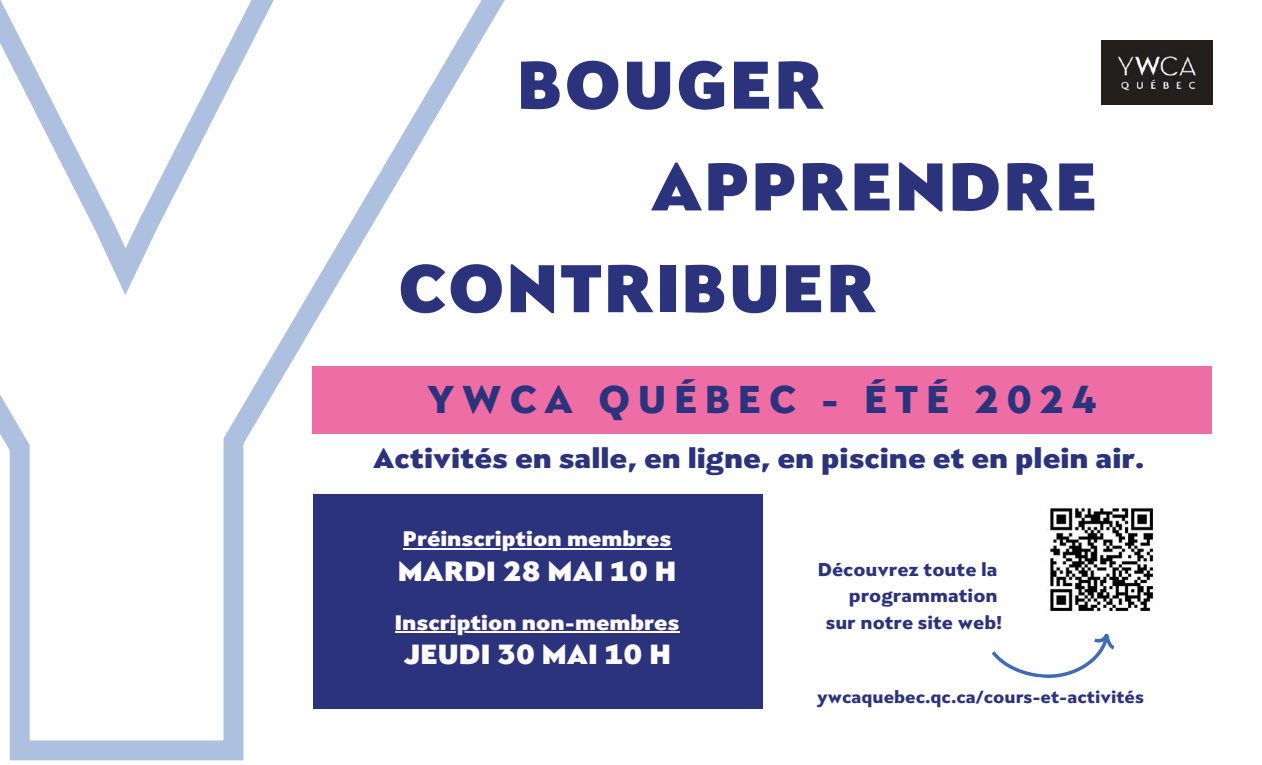
<style>
.page{position:relative;width:1262px;height:765px;background:#fff}
.page>*{position:absolute;margin:0;border:0;box-sizing:border-box;transform-origin:0 0}
.t1{font:900 68.12px/101.8px "Seven One Eight";letter-spacing:.03em;color:#2c337d}
.t2{font:900 39.25px "Seven One Eight";letter-spacing:.19em;color:#2c337d}
.t3{font:900 28.25px "Seven One Eight";color:#2c337d}
.t4{font:900 28px "Seven One Eight";color:#fffbfb}
.t5{font:900 21.25px "Seven One Eight";color:#fffbfb}
.t6{font:900 18.75px/26.2px "Seven One Eight";color:#2c337d;text-align:right}
.t7{font:900 17.5px "Seven One Eight";color:#2c337d}
</style>
<div class="page">
<svg style="left:0;top:0;width:528px;height:761px"></svg>
<img style="left:1102px;top:40px;width:110px;height:64px">
<div style="left:312px;top:366px;width:900px;height:68px;background:#ed6da4"></div>
<div style="left:312px;top:495px;width:450px;height:214px;background:#2c337d"></div>
<img style="left:1049px;top:507px;width:105px;height:107px">
<hr style="left:403px;top:548px;width:268px;height:2px;background:#fffbfb">
<hr style="left:395px;top:632px;width:285px;height:1px;background:#fffbfb">
<svg style="left:992px;top:634px;width:122px;height:44px"></svg>
<h1 class="t1" style="left:517px;top:41px;width:309px">BOUGER</h1>
<h1 class="t1" style="left:398px;top:143px;width:701px;text-indent:253px">APPRENDRE<br>CONTRIBUER</h1>
<h2 class="t2" style="left:428px;top:383px;width:671px">YWCA QUÉBEC - ÉTÉ 2024</h2>
<p class="t3" style="left:373px;top:446px;width:773px">Activités en salle, en ligne, en piscine et en plein air.</p>
<p class="t5" style="left:403px;top:531px;width:270px">Préinscription membres</p>
<p class="t4" style="left:398px;top:560px;width:280px">MARDI 28 MAI 10 H</p>
<p class="t5" style="left:395px;top:614px;width:286px">Inscription non-membres</p>
<p class="t4" style="left:404px;top:643px;width:269px">JEUDI 30 MAI 10 H</p>
<p class="t6" style="left:818px;top:558px;width:186px">Découvrez toute la programmation<br>sur notre site web!</p>
<p class="t7" style="left:817px;top:690px;width:328px">ywcaquebec.qc.ca/cours-et-activités</p>
</div>
